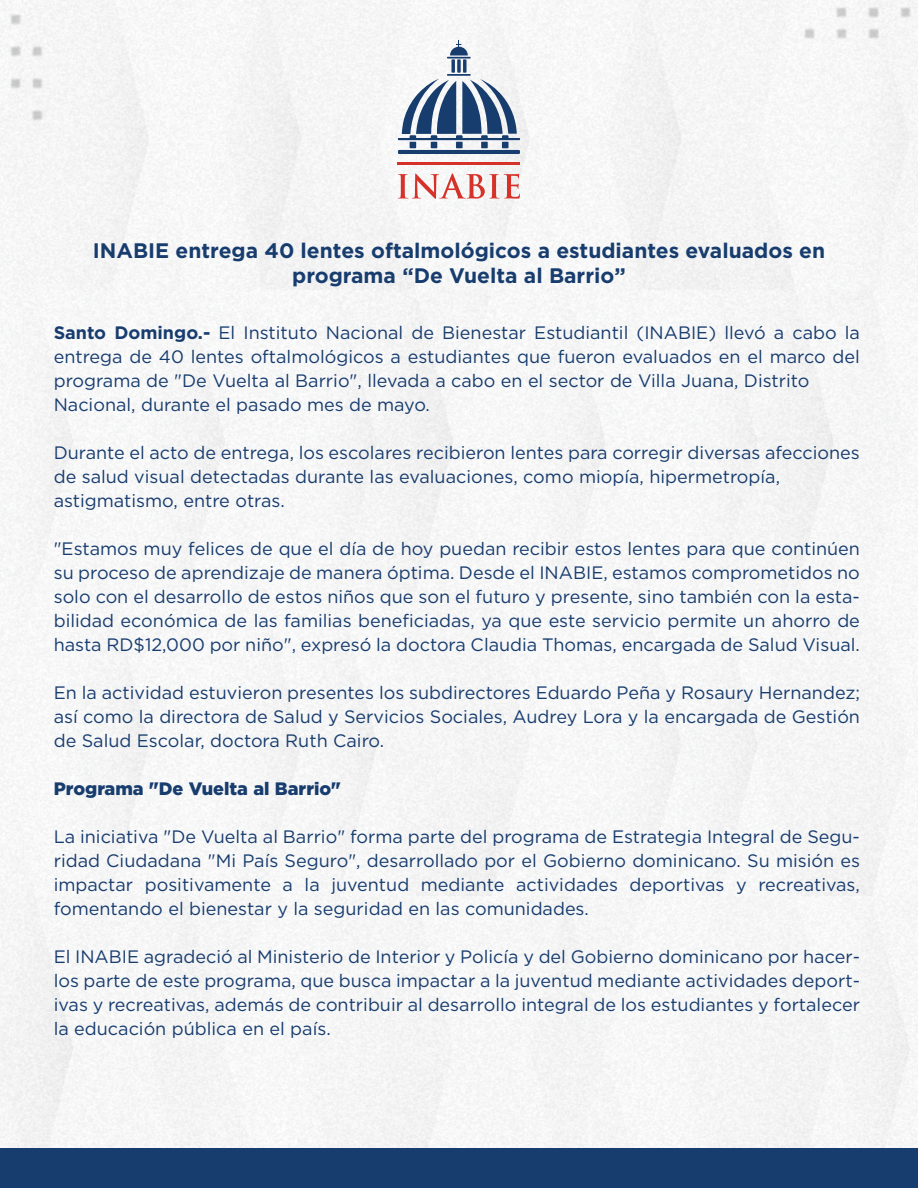
<style>
.page{position:relative;width:918px;height:1188px;background:#fff}
.page>*{position:absolute;margin:0;border:0;box-sizing:border-box;transform-origin:0 0}
.t1{font:700 21px/25.2px "Gotham";color:#173c6e;text-align:center}
.t2{font:18px/24px "Gotham";color:#173c6e;text-align:justify}
.t3{font:900 18px "Gotham";color:#173c6e}
.s1{font-weight:700}
</style>
<div class="page">
<div style="left:0;top:0;width:918px;height:1148px;background:#f6f6f6"></div>
<div style="left:751px;top:0;width:167px;height:92px;background:#f6f6f6"></div>
<div style="left:0;top:0;width:95px;height:174px;background:#f5f5f6"></div>
<hr style="left:447px;top:57px;width:24px;height:2px;background:#173c6e">
<hr style="left:398px;top:162px;width:122px;height:3px;background:#d5332a">
<svg style="left:398px;top:173px;width:122px;height:26px"></svg>
<hr style="left:398px;top:150px;width:122px;height:4px;background:#173c6e">
<hr style="left:398px;top:138px;width:122px;height:2px;background:#173c6e">
<svg style="left:402px;top:79px;width:115px;height:69px"></svg>
<hr style="left:447px;top:74px;width:24px;height:2px;background:#173c6e">
<svg style="left:451px;top:59px;width:4px;height:14px"></svg>
<svg style="left:457px;top:59px;width:4px;height:14px"></svg>
<svg style="left:463px;top:59px;width:4px;height:14px"></svg>
<svg style="left:450px;top:40px;width:18px;height:16px"></svg>
<div style="left:0;top:1148px;width:918px;height:40px;background:#173c6e"></div>
<p class="t1" style="left:93px;top:239px;width:734px">INABIE entrega 40 lentes oftalmológicos a estudiantes evaluados en programa “De Vuelta al Barrio”</p>
<p class="t2" style="left:54px;top:322px;width:808px;text-align:left"><span class="s1">Santo Domingo.-</span> El Instituto Nacional de Bienestar Estudiantil (INABIE) llevó a cabo la entrega de 40 lentes oftalmológicos a estudiantes que fueron evaluados en el marco del programa de "De Vuelta al Barrio", llevada a cabo en el sector de Villa Juana, Distrito Nacional, durante el pasado mes de mayo.</p>
<p class="t2" style="left:54px;top:442px;width:808px;text-align:left">Durante el acto de entrega, los escolares recibieron lentes para corregir diversas afecciones de salud visual detectadas durante las evaluaciones, como miopía, hipermetropía, astigmatismo, entre otras.</p>
<p class="t2" style="left:54px;top:538px;width:808px">"Estamos muy felices de que el día de hoy puedan recibir estos lentes para que continúen su proceso de aprendizaje de manera óptima. Desde el INABIE, estamos comprometidos no solo con el desarrollo de estos niños que son el futuro y presente, sino también con la esta&shy;bilidad económica de las familias beneficiadas, ya que este servicio permite un ahorro de hasta RD$12,000 por niño", expresó la doctora Claudia Thomas, encargada de Salud Visual.</p>
<p class="t2" style="left:54px;top:682px;width:808px">En la actividad estuvieron presentes los subdirectores Eduardo Peña y Rosaury Hernandez; así como la directora de Salud y Servicios Sociales, Audrey Lora y la encargada de Gestión de Salud Escolar, doctora Ruth Cairo.</p>
<p class="t3" style="left:54px;top:781px;width:289px">Programa "De Vuelta al Barrio"</p>
<p class="t2" style="left:54px;top:826px;width:808px">La iniciativa "De Vuelta al Barrio" forma parte del programa de Estrategia Integral de Segu&shy;ridad Ciudadana "Mi País Seguro", desarrollado por el Gobierno dominicano. Su misión es impactar positivamente a la juventud mediante actividades deportivas y recreativas, fomentando el bienestar y la seguridad en las comunidades.</p>
<p class="t2" style="left:54px;top:946px;width:808px">El INABIE agradeció al Ministerio de Interior y Policía y del Gobierno dominicano por hacer&shy;los parte de este programa, que busca impactar a la juventud mediante actividades deport&shy;ivas y recreativas, además de contribuir al desarrollo integral de los estudiantes y fortalecer la educación pública en el país.</p>
</div>
